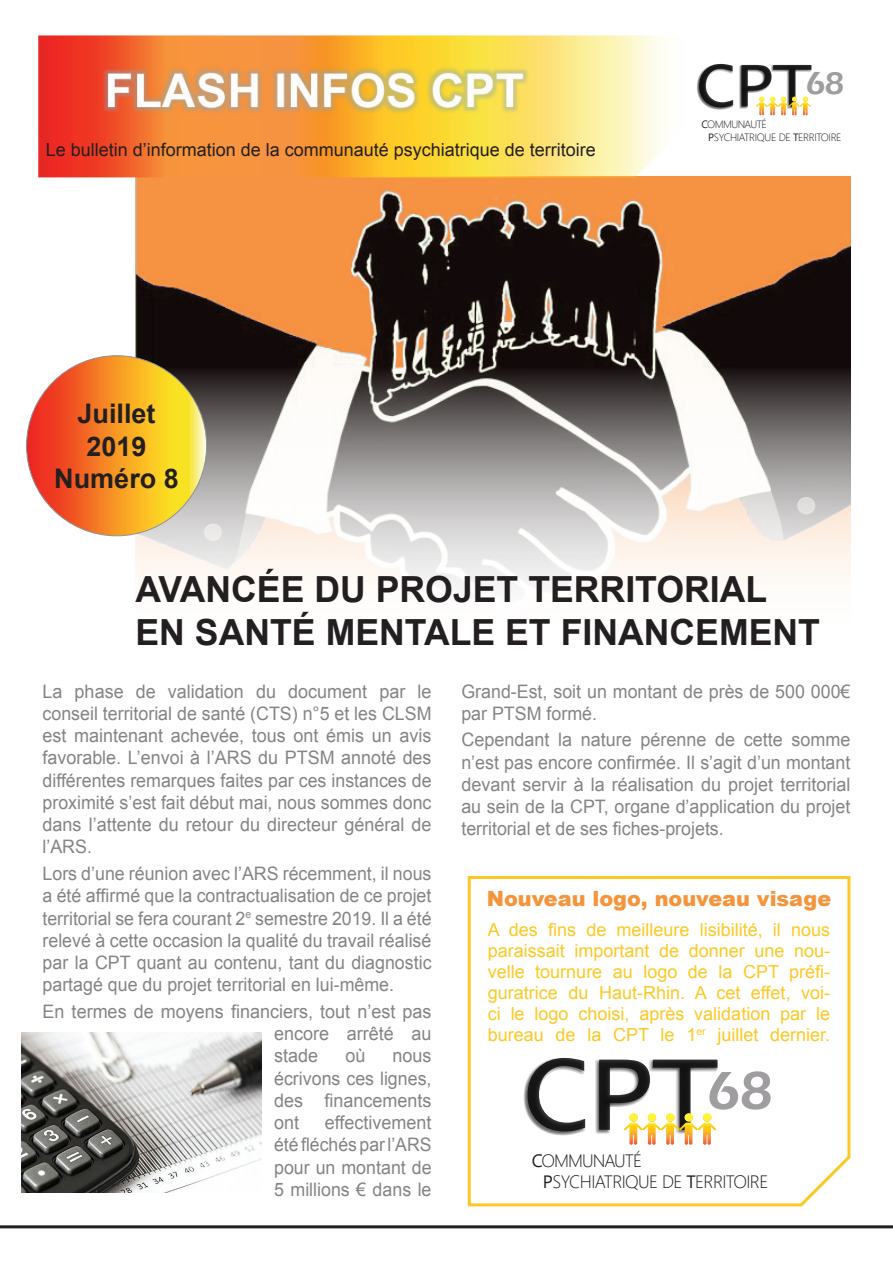
<style>
.page{position:relative;width:893px;height:1263px;background:#fff}
.page>*{position:absolute;margin:0;border:0;box-sizing:border-box;transform-origin:0 0}
.t1{font:600 55.5px "Eras ITC";color:#9e9c9e}
.t2{font:700 36px/43.2px "Arial";color:#231f20}
.t3{font:600 32.85px "Eras ITC";color:#9e9c9e}
.t4{font:700 27px/32.4px "Arial";color:#231f20;text-align:center}
.t5{font:900 21px "Arial";color:#f5943b}
.t6{font:18.6px/22.2px "Arial";color:#858485;text-align:justify}
.t7{font:18.6px/22.2px "Arial";color:#858485;text-align:justify;scale:.96 1}
.t8{font:18px/21px "Arial";color:#fdc824;text-align:justify}
.t9{font:18px "Arial";color:#231f20}
.t10{font:300 17.85px/21.1px "Segoe UI";letter-spacing:-.03em;color:#231f20}
.t11{font:300 10.65px/12.5px "Segoe UI";letter-spacing:-.03em;color:#231f20}
.s1{font-weight:400}
</style>
<div class="page">
<img style="left:136px;top:176px;width:714px;height:410px">
<svg style="left:38px;top:35px;width:655px;height:142px;background:#f8b668"></svg>
<img style="left:65px;top:57px;width:499px;height:75px">
<svg style="left:27px;top:356px;width:180px;height:180px;background:#f59328"></svg>
<svg style="left:697px;top:64px;width:115px;height:51px"></svg>
<hr style="left:0;top:1225px;width:893px;height:3px;background:#231f20">
<svg style="left:467px;top:876px;width:384px;height:331px"></svg>
<img style="left:518px;top:1057px;width:200px;height:101px">
<svg style="left:524px;top:1058px;width:194px;height:87px"></svg>
<div style="left:666px;top:1113px;width:9px;height:8px;background:#fff33a;border-radius:50%"></div>
<div style="left:685px;top:1113px;width:8px;height:8px;background:#fff33a;border-radius:50%"></div>
<div style="left:703px;top:1113px;width:8px;height:8px;background:#fff33a;border-radius:50%"></div>
<div style="left:648px;top:1113px;width:8px;height:9px;background:#fff33a;border-radius:50%"></div>
<div style="left:629px;top:1113px;width:9px;height:8px;background:#fff33a;border-radius:50%"></div>
<img style="left:21px;top:1032px;width:240px;height:160px">
<p class="t9" style="left:46px;top:138px;width:552px">Le bulletin d’information de la communauté psychiatrique de territoire</p>
<h3 class="t4" style="left:54px;top:398px;width:126px">JUILLET<br>2019<br>NUMÉRO 8</h3>
<h3 class="t3" style="left:805px;top:65px;width:41px">68</h3>
<p class="t11" style="left:708px;top:117px;width:135px;text-indent:-7px"><span class="s1">C</span>OMMUNAUTÉ<br><span class="s1">P</span>SYCHIATRIQUE DE <span class="s1">T</span>ERRITOIRE</p>
<h2 class="t2" style="left:136px;top:569px;width:684px">AVANCÉE DU PROJET TERRITORIAL<br>EN SANTÉ MENTALE ET FINANCEMENT</h2>
<p class="t6" style="left:43px;top:680px;width:391px">La phase de validation du document par le conseil territorial de santé (CTS) n°5 et les CLSM est maintenant achevée, tous ont émis un avis favorable. L’envoi à l’ARS du PTSM annoté des différentes remarques faites par ces instances de proximité s’est fait début mai, nous sommes donc dans l’attente du retour du directeur général de l’ARS.</p>
<p class="t7" style="left:43px;top:862px;width:407px">Lors d’une réunion avec l’ARS récemment, il nous a été affirmé que la contractualisation de ce projet territorial se fera courant 2<sup>e</sup> semestre 2019. Il a été relevé à cette occasion la qualité du travail réalisé par la CPT quant au contenu, tant du diagnostic partagé que du projet territorial en lui-même.</p>
<p class="t6" style="left:274px;top:1000px;width:159px;text-indent:-232px">En termes de moyens financiers, tout n’est pas encore arrêté au stade</p>
<p class="t6" style="left:345px;top:1045px;width:22px">où</p>
<p class="t6" style="left:274px;top:1045px;width:159px;text-indent:118px">nous écrivons ces lignes, des financements ont</p>
<p class="t6" style="left:274px;top:1112px;width:159px;text-indent:51px">effectivement été fléchés par l’ARS pour un montant de 5 millions € dans le</p>
<p class="t7" style="left:461px;top:680px;width:407px">Grand-Est, soit un montant de près de 500 000€ par PTSM formé.</p>
<p class="t6" style="left:461px;top:729px;width:391px">Cependant la nature pérenne de cette somme n’est pas encore confirmée. Il s’agit d’un montant devant servir à la réalisation du projet territorial au sein de la CPT, organe d’application du projet territorial et de ses fiches-projets.</p>
<p class="t5" style="left:487px;top:884px;width:346px">Nouveau logo, nouveau visage</p>
<p class="t8" style="left:488px;top:919px;width:344px">A des fins de meilleure lisibilité, il nous paraissait important de donner une nou&shy;velle tournure au logo de la CPT préfi&shy;guratrice du Haut-Rhin. A cet effet, voi&shy;ci le logo choisi, après validation par le bureau de la CPT le 1<sup>er</sup> juillet dernier.</p>
<h1 class="t1" style="left:707px;top:1059px;width:68px">68</h1>
<p class="t10" style="left:543px;top:1148px;width:227px;text-indent:-11px"><span class="s1">C</span>OMMUNAUTÉ<br><span class="s1">P</span>SYCHIATRIQUE DE <span class="s1">T</span>ERRITOIRE</p>
</div>
